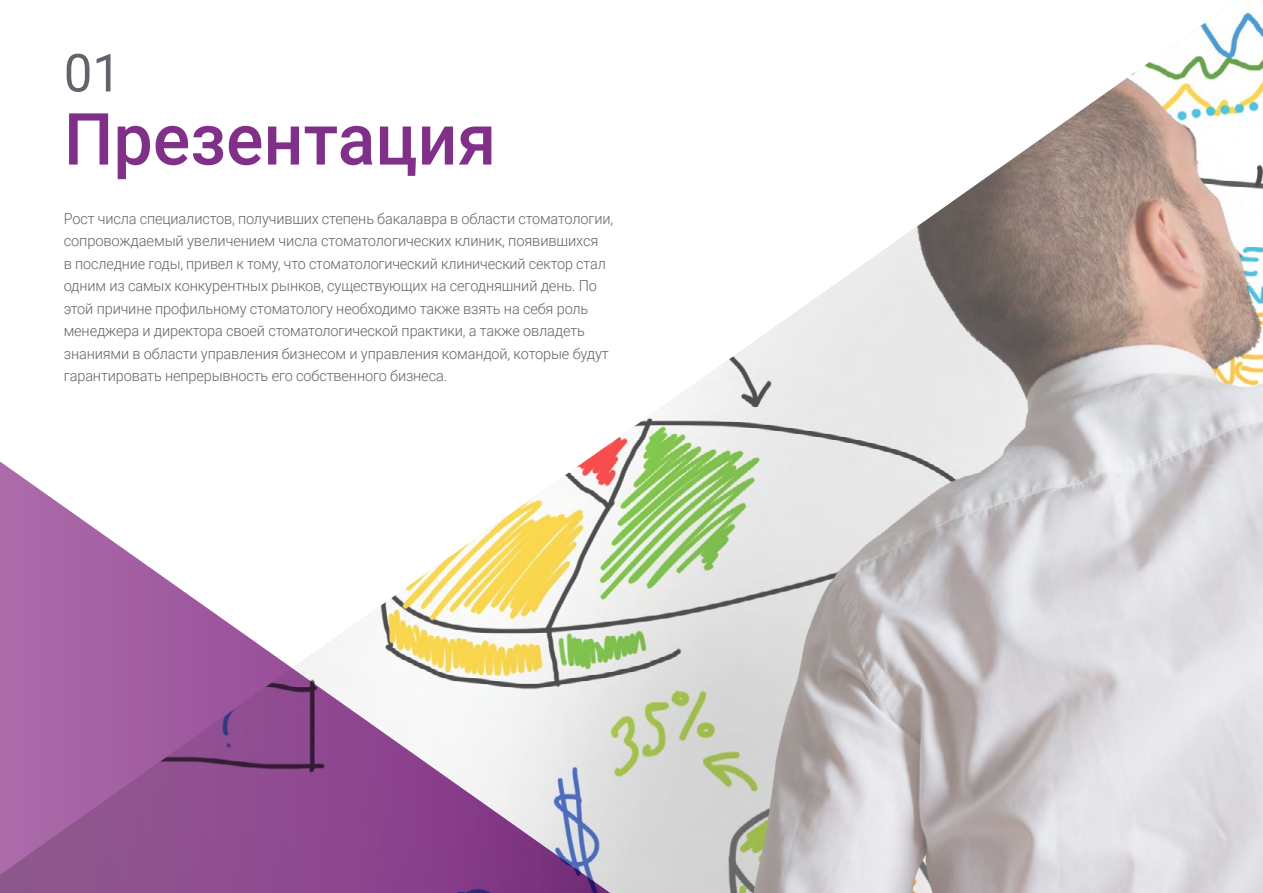
<style>
.page{position:relative;width:1263px;height:893px;background:#fff}
.page>*{position:absolute;margin:0;border:0;box-sizing:border-box;transform-origin:0 0}
.t1{font:500 72px "Roboto";color:#813089}
.t2{font:52.5px "Roboto";color:#61646a}
.t3{font:300 15px/22.5px "Roboto";letter-spacing:-.01em;color:#61646a}
</style>
<div class="page">
<img style="left:606px;top:12px;width:657px;height:881px">
<svg style="left:0;top:446px;width:640px;height:447px"></svg>
<h2 class="t2" style="left:64px;top:36px;width:59px">01</h2>
<h1 class="t1" style="left:64px;top:89px;width:434px">Презентация</h1>
<p class="t3" style="left:64px;top:207px;width:551px">Рост числа специалистов, получивших степень бакалавра в области стоматологии, сопровождаемый увеличением числа стоматологических клиник, появившихся<br>в последние годы, привел к тому, что стоматологический клинический сектор стал одним из самых конкурентных рынков, существующих на сегодняшний день. По этой причине профильному стоматологу необходимо также взять на себя роль менеджера и директора своей стоматологической практики, а также овладеть знаниями в области управления бизнесом и управления командой, которые будут гарантировать непрерывность его собственного бизнеса.</p>
</div>
